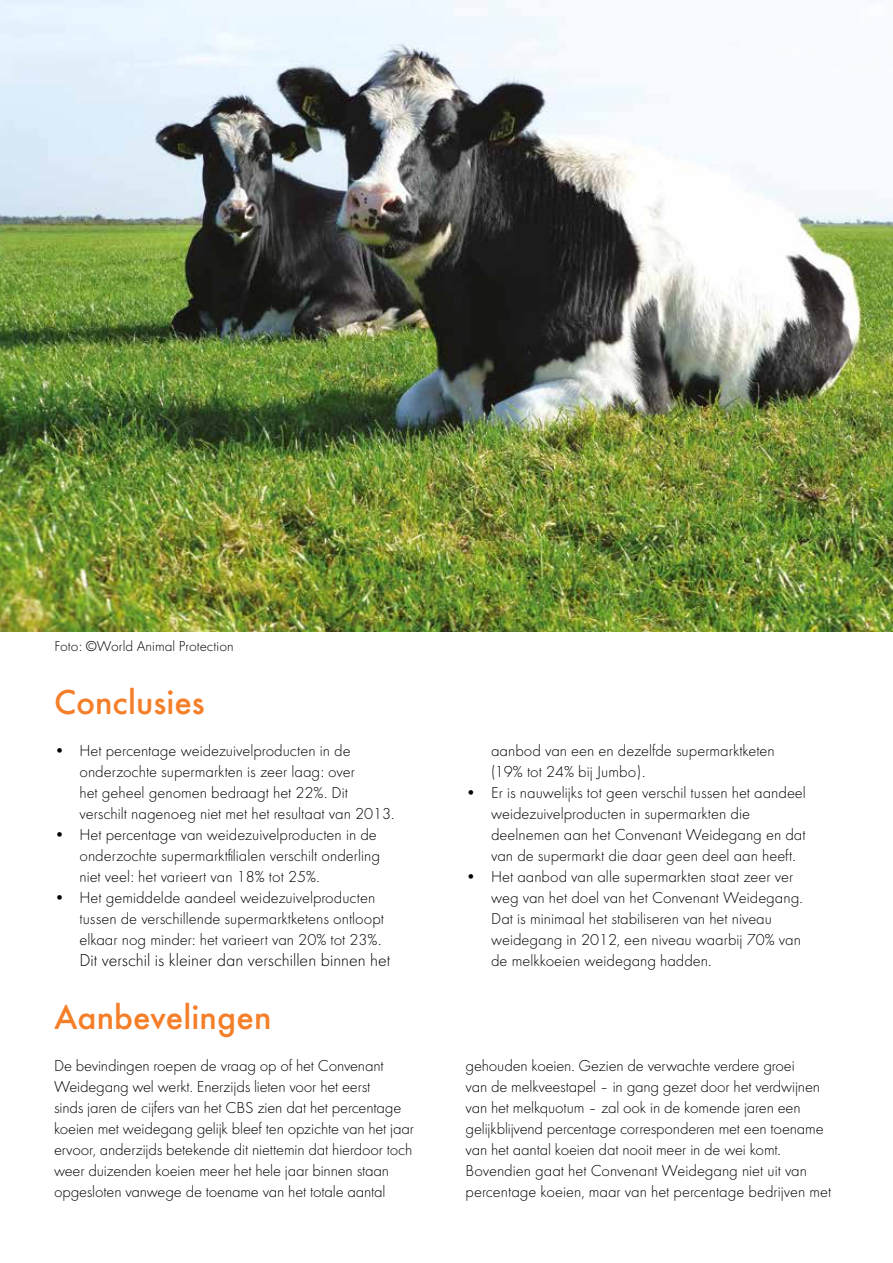
<style>
.page{position:relative;width:893px;height:1263px;background:#fff}
.page>*{position:absolute;margin:0;border:0;box-sizing:border-box;transform-origin:0 0}
.t1{font:500 36px "Futura Round";color:#f57f29}
.t2{font:300 18px "Futura Round";color:#000}
.t3{font:300 16.5px/21px "Futura Round";letter-spacing:-.005em;color:#000}
.t4{font:300 15px "Futura Round";color:#000}
</style>
<div class="page">
<img style="left:0;top:0;width:893px;height:631px">
<p class="t4" style="left:55px;top:636px;width:181px">Foto: ©World Animal Protection</p>
<h1 class="t1" style="left:54px;top:675px;width:152px">Conclusies</h1>
<p class="t3" style="left:80px;top:739px;width:317px;text-indent:-26px">• Het percentage weidezuivelproducten in de onderzochte supermarkten is zeer laag: over<br>het geheel genomen bedraagt het 22%. Dit verschilt nagenoeg niet met het resultaat van 2013.</p>
<p class="t3" style="left:80px;top:823px;width:302px;text-indent:-26px">• Het percentage van weidezuivelproducten in de onderzochte supermarktfilialen verschilt onderling niet veel: het varieert van 18% tot 25%.</p>
<p class="t3" style="left:80px;top:887px;width:306px;text-indent:-26px">• Het gemiddelde aandeel weidezuivelproducten tussen de verschillende supermarktketens ontloopt elkaar nog minder: het varieert van 20% tot 23%.</p>
<p class="t2" style="left:80px;top:948px;width:312px">Dit verschil is kleiner dan verschillen binnen het</p>
<h1 class="t1" style="left:54px;top:990px;width:219px">Aanbevelingen</h1>
<p class="t3" style="left:491px;top:739px;width:285px">aanbod van een en dezelfde supermarktketen (19% tot 24% bij Jumbo).</p>
<p class="t3" style="left:491px;top:781px;width:316px;text-indent:-26px">• Er is nauwelijks tot geen verschil tussen het aandeel weidezuivelproducten in supermarkten die deelnemen aan het Convenant Weidegang en dat van de supermarkt die daar geen deel aan heeft.</p>
<p class="t3" style="left:491px;top:866px;width:313px;text-indent:-26px">• Het aanbod van alle supermarkten staat zeer ver weg van het doel van het Convenant Weidegang.<br>Dat is minimaal het stabiliseren van het niveau weidegang in 2012, een niveau waarbij 70% van de melkkoeien weidegang hadden.</p>
<p class="t3" style="left:54px;top:1054px;width:362px">De bevindingen roepen de vraag op of het Convenant Weidegang wel werkt. Enerzijds lieten voor het eerst<br>sinds jaren de cijfers van het CBS zien dat het percentage koeien met weidegang gelijk bleef ten opzichte van het jaar ervoor, anderzijds betekende dit niettemin dat hierdoor toch weer duizenden koeien meer het hele jaar binnen staan opgesloten vanwege de toename van het totale aantal</p>
<p class="t3" style="left:466px;top:1055px;width:367px">gehouden koeien. Gezien de verwachte verdere groei<br>van de melkveestapel – in gang gezet door het verdwijnen van het melkquotum – zal ook in de komende jaren een gelijkblijvend percentage corresponderen met een toename van het aantal koeien dat nooit meer in de wei komt.<br>Bovendien gaat het Convenant Weidegang niet uit van percentage koeien, maar van het percentage bedrijven met</p>
</div>
